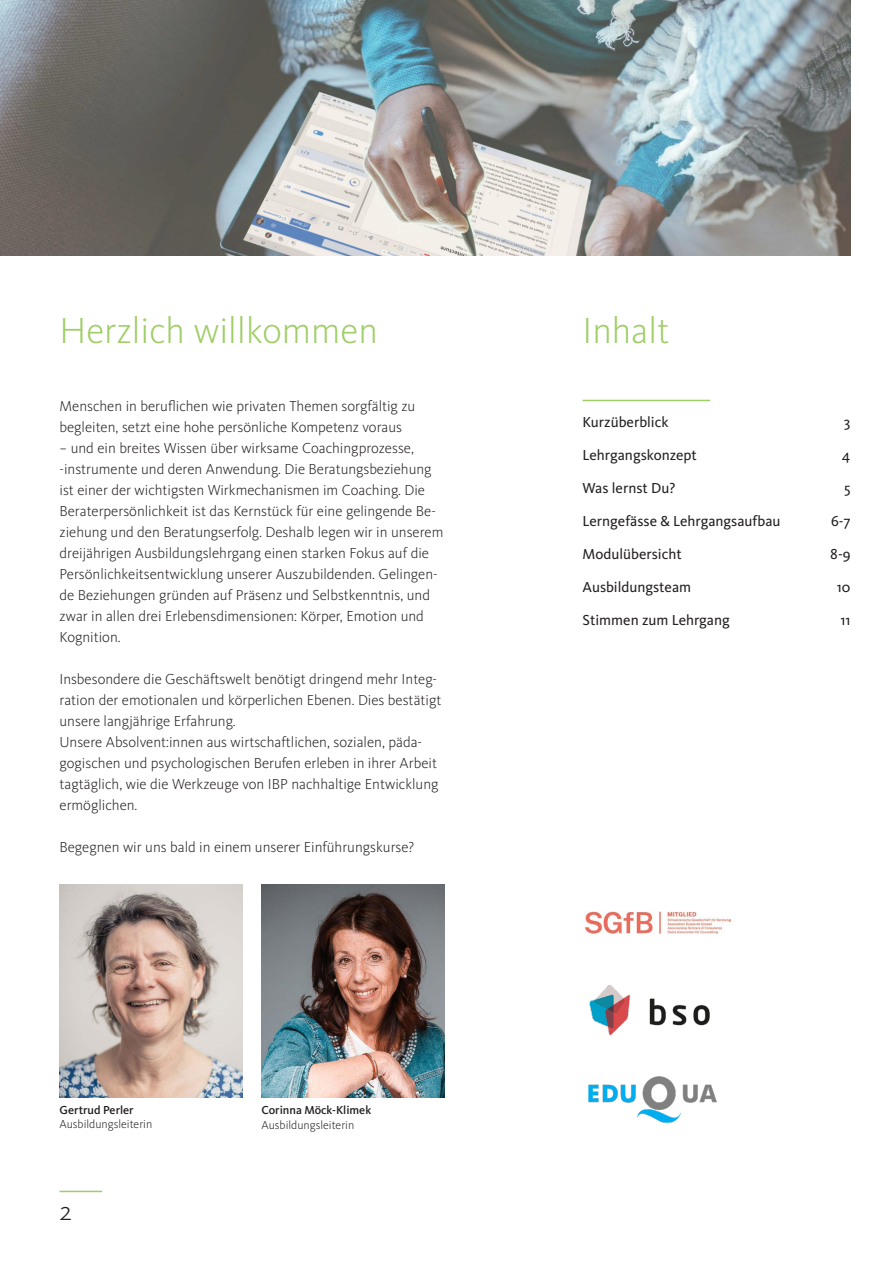
<style>
.page{position:relative;width:893px;height:1263px;background:#fff}
.page>*{position:absolute;margin:0;border:0;box-sizing:border-box;transform-origin:0 0}
.t1{font:300 37.5px "Kievit OT";color:#9fce66}
.t2{font:300 27px "Kievit OT";color:#231f20}
.t3{font:300 15px/21px "Kievit OT";color:#231f20}
.t4{font:15px "Kievit OT";color:#231f20}
.t5{font:300 12px "Kievit OT";color:#231f20}
.t6{font:500 12px "Kievit OT";color:#231f20}
</style>
<div class="page">
<img style="left:261px;top:884px;width:183px;height:213px">
<img style="left:60px;top:884px;width:182px;height:213px">
<hr style="left:60px;top:1191px;width:42px;height:1px;background:#9fce66">
<img style="left:589px;top:985px;width:121px;height:51px">
<img style="left:586px;top:911px;width:144px;height:23px">
<img style="left:589px;top:1077px;width:127px;height:45px">
<img style="left:0;top:0;width:850px;height:255px">
<hr style="left:583px;top:400px;width:127px;height:1px;background:#9fce66">
<h1 class="t1" style="left:60px;top:310px;width:320px">Herzlich willkommen</h1>
<p class="t3" style="left:60px;top:396px;width:385px">Menschen in beruflichen wie privaten Themen sorgfältig zu begleiten, setzt eine hohe persönliche Kompetenz voraus<br>− und ein breites Wissen über wirksame Coachingprozesse, -instrumente und deren Anwendung. Die Beratungsbeziehung ist einer der wichtigsten Wirkmechanismen im Coaching. Die Beraterpersönlichkeit ist das Kernstück für eine gelingende Be&shy;ziehung und den Beratungserfolg. Deshalb legen wir in unserem dreijährigen Ausbildungslehrgang einen starken Fokus auf die Persönlichkeitsentwicklung unserer Auszubildenden. Gelingen&shy;de Beziehungen gründen auf Präsenz und Selbstkenntnis, und zwar in allen drei Erlebensdimensionen: Körper, Emotion und Kognition.</p>
<p class="t3" style="left:60px;top:669px;width:383px">Insbesondere die Geschäftswelt benötigt dringend mehr Integ&shy;ration der emotionalen und körperlichen Ebenen. Dies bestätigt unsere langjährige Erfahrung.<br>Unsere Absolvent:innen aus wirtschaftlichen, sozialen, päda&shy;gogischen und psychologischen Berufen erleben in ihrer Arbeit tagtäglich, wie die Werkzeuge von IBP nachhaltige Entwicklung ermöglichen.</p>
<p class="t3" style="left:60px;top:837px;width:356px">Begegnen wir uns bald in einem unserer Einführungskurse?</p>
<p class="t6" style="left:60px;top:1103px;width:76px">Gertrud Perler</p>
<p class="t5" style="left:60px;top:1117px;width:94px">Ausbildungsleiterin</p>
<h2 class="t2" style="left:60px;top:1196px;width:14px">2</h2>
<p class="t6" style="left:261px;top:1103px;width:111px">Corinna Möck-Klimek</p>
<p class="t5" style="left:261px;top:1118px;width:94px">Ausbildungsleiterin</p>
<h1 class="t1" style="left:583px;top:310px;width:88px">Inhalt</h1>
<p class="t4" style="left:583px;top:413px;width:88px">Kurzüberblick</p>
<p class="t4" style="left:844px;top:413px;width:8px">3</p>
<p class="t4" style="left:583px;top:446px;width:116px">Lehrgangskonzept</p>
<p class="t4" style="left:842px;top:446px;width:10px">4</p>
<p class="t4" style="left:583px;top:479px;width:94px">Was lernst Du?</p>
<p class="t4" style="left:844px;top:479px;width:8px">5</p>
<p class="t4" style="left:583px;top:512px;width:199px">Lerngefässe &amp; Lehrgangsaufbau</p>
<p class="t4" style="left:831px;top:512px;width:21px">6-7</p>
<p class="t4" style="left:583px;top:545px;width:101px">Modulübersicht</p>
<p class="t4" style="left:830px;top:545px;width:22px">8-9</p>
<p class="t4" style="left:583px;top:578px;width:110px">Ausbildungsteam</p>
<p class="t4" style="left:837px;top:578px;width:15px">10</p>
<p class="t4" style="left:583px;top:611px;width:149px">Stimmen zum Lehrgang</p>
<p class="t4" style="left:840px;top:611px;width:11px">11</p>
</div>
